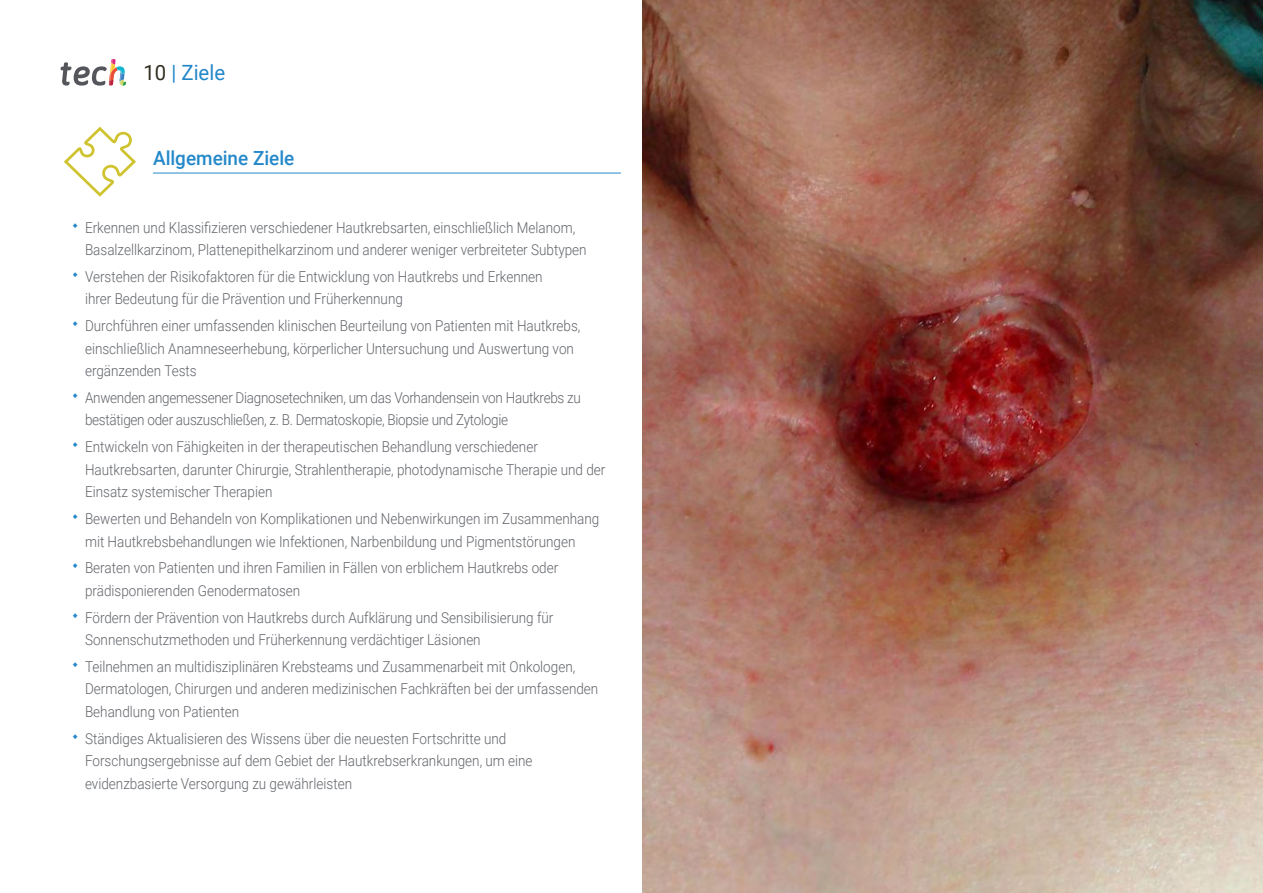
<style>
.page{position:relative;width:1263px;height:893px;background:#fff}
.page>*{position:absolute;margin:0;border:0;box-sizing:border-box;transform-origin:0 0}
.t1{font:21px "Roboto";color:#2287c9}
.t2{font:500 19.5px "Roboto";color:#2488c9}
.t3{font:300 15px/22.5px "Roboto";color:#61646a;scale:.9 1}
.t4{font:300 15px/22.5px "Roboto";letter-spacing:-.02em;color:#61646a;scale:.9 1}
.s1{color:#312e20}
.s2{color:#2488c9}
</style>
<div class="page">
<hr style="left:153px;top:173px;width:468px;height:1px;background:#2488c9">
<svg style="left:64px;top:127px;width:72px;height:70px"></svg>
<svg style="left:61px;top:59px;width:65px;height:27px"></svg>
<img style="left:642px;top:0;width:621px;height:893px">
<h1 class="t1" style="left:144px;top:57px;width:83px"><span class="s1">10</span> | Zie<span class="s2">le</span></h1>
<h2 class="t2" style="left:153px;top:144px;width:143px">Allgemeine Ziele</h2>
<p class="t3" style="left:85px;top:216px;width:559px">Erkennen und Klassifizieren verschiedener Hautkrebsarten, einschließlich Melanom,<br>Basalzellkarzinom, Plattenepithelkarzinom und anderer weniger verbreiteter Subtypen</p>
<p class="t3" style="left:85px;top:265px;width:510px">Verstehen der Risikofaktoren für die Entwicklung von Hautkrebs und Erkennen ihrer Bedeutung für die Prävention und Früherkennung</p>
<p class="t3" style="left:85px;top:314px;width:552px">Durchführen einer umfassenden klinischen Beurteilung von Patienten mit Hautkrebs, einschließlich Anamneseerhebung, körperlicher Untersuchung und Auswertung von ergänzenden Tests</p>
<p class="t4" style="left:85px;top:386px;width:552px">Anwenden angemessener Diagnosetechniken, um das Vorhandensein von Hautkrebs zu bestätigen oder auszuschließen, z. B. Dermatoskopie, Biopsie und Zytologie</p>
<p class="t3" style="left:85px;top:435px;width:580px">Entwickeln von Fähigkeiten in der therapeutischen Behandlung verschiedener<br>Hautkrebsarten, darunter Chirurgie, Strahlentherapie, photodynamische Therapie und der<br>Einsatz systemischer Therapien</p>
<p class="t3" style="left:85px;top:507px;width:573px">Bewerten und Behandeln von Komplikationen und Nebenwirkungen im Zusammenhang mit Hautkrebsbehandlungen wie Infektionen, Narbenbildung und Pigmentstörungen</p>
<p class="t3" style="left:85px;top:556px;width:527px">Beraten von Patienten und ihren Familien in Fällen von erblichem Hautkrebs oder prädisponierenden Genodermatosen</p>
<p class="t3" style="left:85px;top:605px;width:522px">Fördern der Prävention von Hautkrebs durch Aufklärung und Sensibilisierung für<br>Sonnenschutzmethoden und Früherkennung verdächtiger Läsionen</p>
<p class="t3" style="left:85px;top:655px;width:572px">Teilnehmen an multidisziplinären Krebsteams und Zusammenarbeit mit Onkologen,<br>Dermatologen, Chirurgen und anderen medizinischen Fachkräften bei der umfassenden<br>Behandlung von Patienten</p>
<p class="t3" style="left:85px;top:726px;width:499px">Ständiges Aktualisieren des Wissens über die neuesten Fortschritte und<br>Forschungsergebnisse auf dem Gebiet der Hautkrebserkrankungen, um eine evidenzbasierte Versorgung zu gewährleisten</p>
</div>
